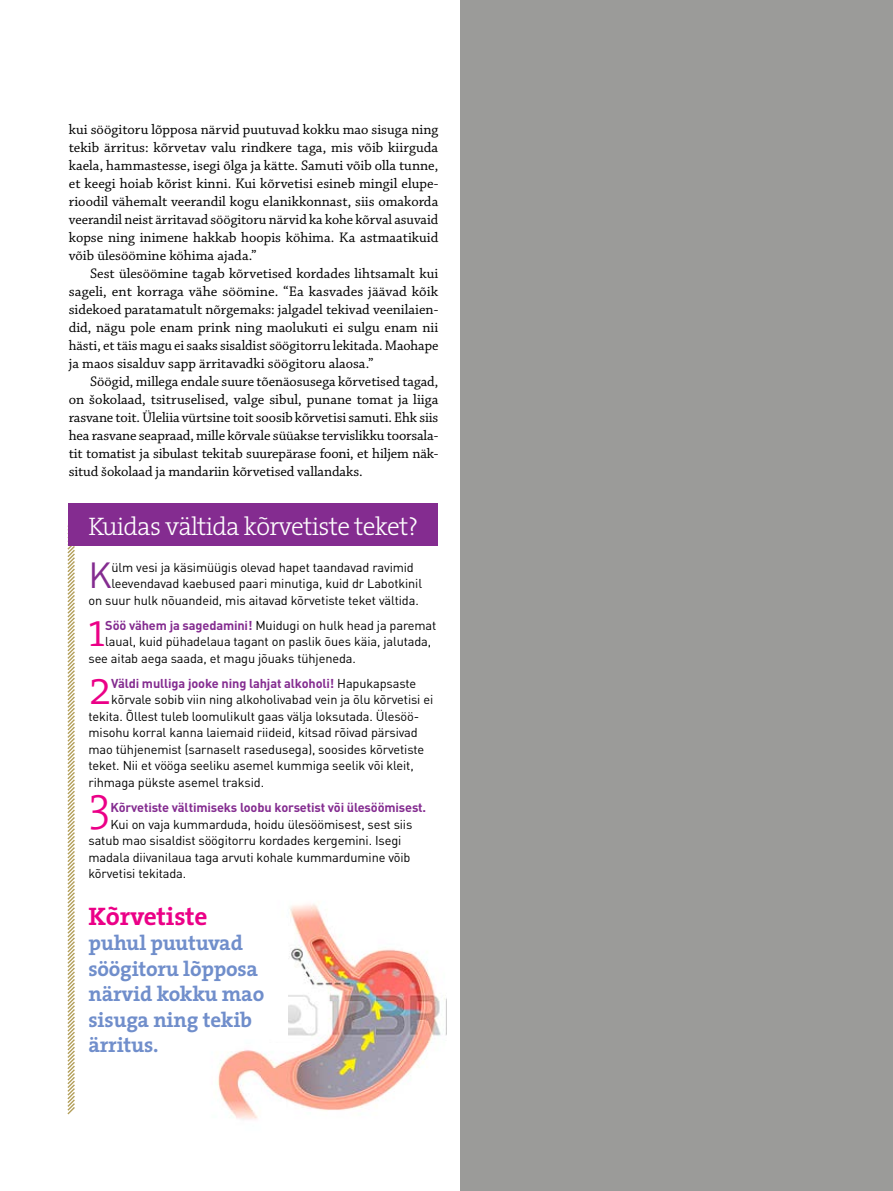
<style>
.page{position:relative;width:893px;height:1191px;background:#fff}
.page>*{position:absolute;margin:0;border:0;box-sizing:border-box;transform-origin:0 0}
.t1{font:300 48.15px "The Serif";color:#eb0087}
.t2{font:35.85px "DIN Pro";color:#842c90}
.t3{font:300 25.5px "The Serif";letter-spacing:-.03em;color:#fff}
.t4{font:700 25.5px "The Serif";letter-spacing:-.01em;color:#eb0087}
.t5{font:700 21px/25.5px "The Serif";letter-spacing:-.01em;color:#708ecb}
.t6{font:14.55px/18px "Chaparral Pro";color:#000;text-align:justify}
.t7{font:12.75px/16.5px "DIN Pro";letter-spacing:-.01em;color:#000}
.t8{font:700 12.75px "DIN Pro";letter-spacing:-.01em;color:#842c90}
.s1{font-weight:700;color:#842c90}
.s2{font-weight:400;color:#000}
</style>
<div class="page">
<div style="left:460px;top:0;width:433px;height:1191px;background:#9b9b99"></div>
<img style="left:217px;top:904px;width:229px;height:216px">
<div style="left:88px;top:918px;width:200px;height:121px;background:#fff"></div>
<svg style="left:67px;top:525px;width:9px;height:590px"></svg>
<div style="left:68px;top:503px;width:369px;height:42px;background:#842c90"></div>
<p class="t6" style="left:69px;top:121px;width:371px">kui söögitoru lõpposa närvid puutuvad kokku mao sisuga ning tekib ärritus: kõrvetav valu rindkere taga, mis võib kiirguda kaela, hammastesse, isegi õlga ja kätte. Samuti võib olla tunne, et keegi hoiab kõrist kinni. Kui kõrvetisi esineb mingil elupe&shy;rioodil vähemalt veerandil kogu elanikkonnast, siis omakorda veerandil neist ärritavad söögitoru närvid ka kohe kõrval asuvaid kopse ning inimene hakkab hoopis köhima. Ka astmaatikuid võib ülesöömine köhima ajada.”</p>
<p class="t6" style="left:69px;top:265px;width:371px;text-indent:21px">Sest ülesöömine tagab kõrvetised kordades lihtsamalt kui sageli, ent korraga vähe söömine. “Ea kasvades jäävad kõik sidekoed paratamatult nõrgemaks: jalgadel tekivad veenilaien&shy;did, nägu pole enam prink ning maolukuti ei sulgu enam nii hästi, et täis magu ei saaks sisaldist söögitorru lekitada. Maohape ja maos sisalduv sapp ärritavadki söögitoru alaosa.”</p>
<p class="t6" style="left:69px;top:373px;width:371px;text-indent:21px">Söögid, millega endale suure tõenäosusega kõrvetised tagad, on šokolaad, tsitruselised, valge sibul, punane tomat ja liiga rasvane toit. Üleliia vürtsine toit soosib kõrvetisi samuti. Ehk siis hea rasvane seapraad, mille kõrvale süüakse tervislikku toorsala&shy;tit tomatist ja sibulast tekitab suurepärase fooni, et hiljem näk&shy;situd šokolaad ja mandariin kõrvetised vallandaks.</p>
<h3 class="t3" style="left:88px;top:505px;width:331px">Kuidas vältida kõrvetiste teket?</h3>
<h2 class="t2" style="left:88px;top:551px;width:25px">K</h2>
<p class="t7" style="left:111px;top:558px;width:304px">ülm vesi ja käsimüügis olevad hapet taandavad ravimid</p>
<p class="t7" style="left:111px;top:575px;width:312px">leevendavad kaebused paari minutiga, kuid dr Labotkinil</p>
<p class="t7" style="left:88px;top:591px;width:332px">on suur hulk nõuandeid, mis aitavad kõrvetiste teket vältida.</p>
<h1 class="t1" style="left:88px;top:590px;width:19px">1</h1>
<p class="t7" style="left:105px;top:616px;width:333px"><span class="s1">Söö vähem ja sagedamini!</span> Muidugi on hulk head ja paremat</p>
<p class="t7" style="left:105px;top:633px;width:327px">laual, kuid pühadelaua tagant on paslik õues käia, jalutada,</p>
<p class="t7" style="left:88px;top:649px;width:269px">see aitab aega saada, et magu jõuaks tühjeneda.</p>
<h1 class="t1" style="left:88px;top:648px;width:25px">2</h1>
<p class="t8" style="left:111px;top:674px;width:306px">Väldi mulliga jooke ning lahjat alkoholi! <span class="s2">Hapukapsaste</span></p>
<p class="t7" style="left:111px;top:691px;width:324px">kõrvale sobib viin ning alkoholivabad vein ja õlu kõrvetisi ei</p>
<p class="t7" style="left:88px;top:707px;width:332px">tekita. Õllest tuleb loomulikult gaas välja loksutada. Ülesöö-</p>
<p class="t7" style="left:88px;top:724px;width:331px">misohu korral kanna laiemaid riideid, kitsad rõivad pärsivad</p>
<p class="t7" style="left:88px;top:740px;width:337px">mao tühjenemist (sarnaselt rasedusega), soosides kõrvetiste</p>
<p class="t7" style="left:88px;top:757px;width:327px">teket. Nii et vööga seeliku asemel kummiga seelik või kleit,</p>
<p class="t7" style="left:88px;top:773px;width:177px">rihmaga pükste asemel traksid.</p>
<h1 class="t1" style="left:88px;top:763px;width:24px">3</h1>
<p class="t8" style="left:110px;top:798px;width:317px">Kõrvetiste vältimiseks loobu korsetist või ülesöömisest.</p>
<p class="t7" style="left:88px;top:815px;width:325px;text-indent:22px">Kui on vaja kummarduda, hoidu ülesöömisest, sest siis satub mao sisaldist söögitorru kordades kergemini. Isegi madala diivanilaua taga arvuti kohale kummardumine võib kõrvetisi tekitada.</p>
<h3 class="t4" style="left:88px;top:894px;width:121px">Kõrvetiste</h3>
<h3 class="t5" style="left:88px;top:929px;width:177px">puhul puutuvad söögitoru lõpposa närvid kokku mao sisuga ning tekib ärritus.</h3>
</div>
